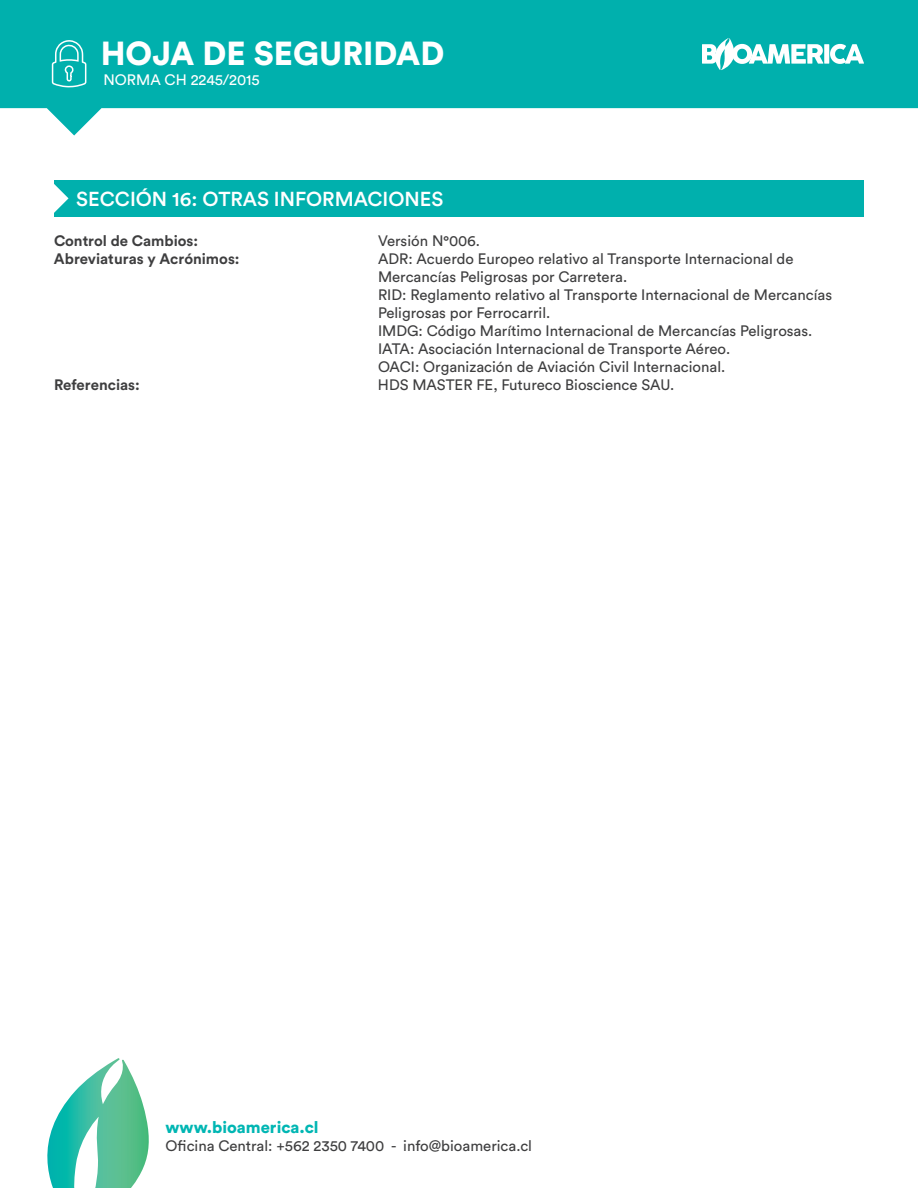
<style>
.page{position:relative;width:918px;height:1188px;background:#fff}
.page>*{position:absolute;margin:0;border:0;box-sizing:border-box;transform-origin:0 0}
.t1{font:900 33px "Circular Std";color:#fff}
.t2{font:500 20.1px "Circular Std";color:#fff}
.t3{font:900 16.5px "Circular Std";color:#00b6b3}
.t4{font:15px/18px "Circular Std";color:#3e3e3f}
.t5{font:700 15px "Circular Std";color:#3e3e3f}
.t6{font:15px "Circular Std";color:#fff}
</style>
<div class="page">
<svg style="left:47px;top:1058px;width:102px;height:130px"></svg>
<svg style="left:0;top:0;width:918px;height:136px;fill:#00b0ad"></svg>
<svg style="left:702px;top:38px;width:162px;height:32px"></svg>
<svg style="left:51px;top:39px;width:36px;height:49px;background:#32bfbd"></svg>
<div style="left:54px;top:180px;width:810px;height:37px;background:#00b0ad"></div>
<svg style="left:54px;top:184px;width:15px;height:29px"></svg>
<h1 class="t1" style="left:101px;top:31px;width:345px">HOJA DE SEGURIDAD</h1>
<p class="t6" style="left:104px;top:70px;width:158px">NORMA CH 2245/2015</p>
<h2 class="t2" style="left:76px;top:186px;width:369px">SECCIÓN 16: OTRAS INFORMACIONES</h2>
<p class="t5" style="left:54px;top:231px;width:146px">Control de Cambios:</p>
<p class="t4" style="left:378px;top:231px;width:104px">Versión N°006.</p>
<p class="t5" style="left:54px;top:249px;width:187px">Abreviaturas y Acrónimos:</p>
<p class="t4" style="left:378px;top:249px;width:456px">ADR: Acuerdo Europeo relativo al Transporte Internacional de Mercancías Peligrosas por Carretera.<br>RID: Reglamento relativo al Transporte Internacional de Mercancías Peligrosas por Ferrocarril.<br>IMDG: Código Marítimo Internacional de Mercancías Peligrosas.<br>IATA: Asociación Internacional de Transporte Aéreo.<br>OACI: Organización de Aviación Civil Internacional.</p>
<p class="t5" style="left:54px;top:375px;width:87px">Referencias:</p>
<p class="t4" style="left:378px;top:375px;width:298px">HDS MASTER FE, Futureco Bioscience SAU.</p>
<p class="t3" style="left:166px;top:1117px;width:155px">www.bioamerica.cl</p>
<p class="t4" style="left:166px;top:1137px;width:368px">Oficina Central: +562 2350 7400 - info@bioamerica.cl</p>
</div>
